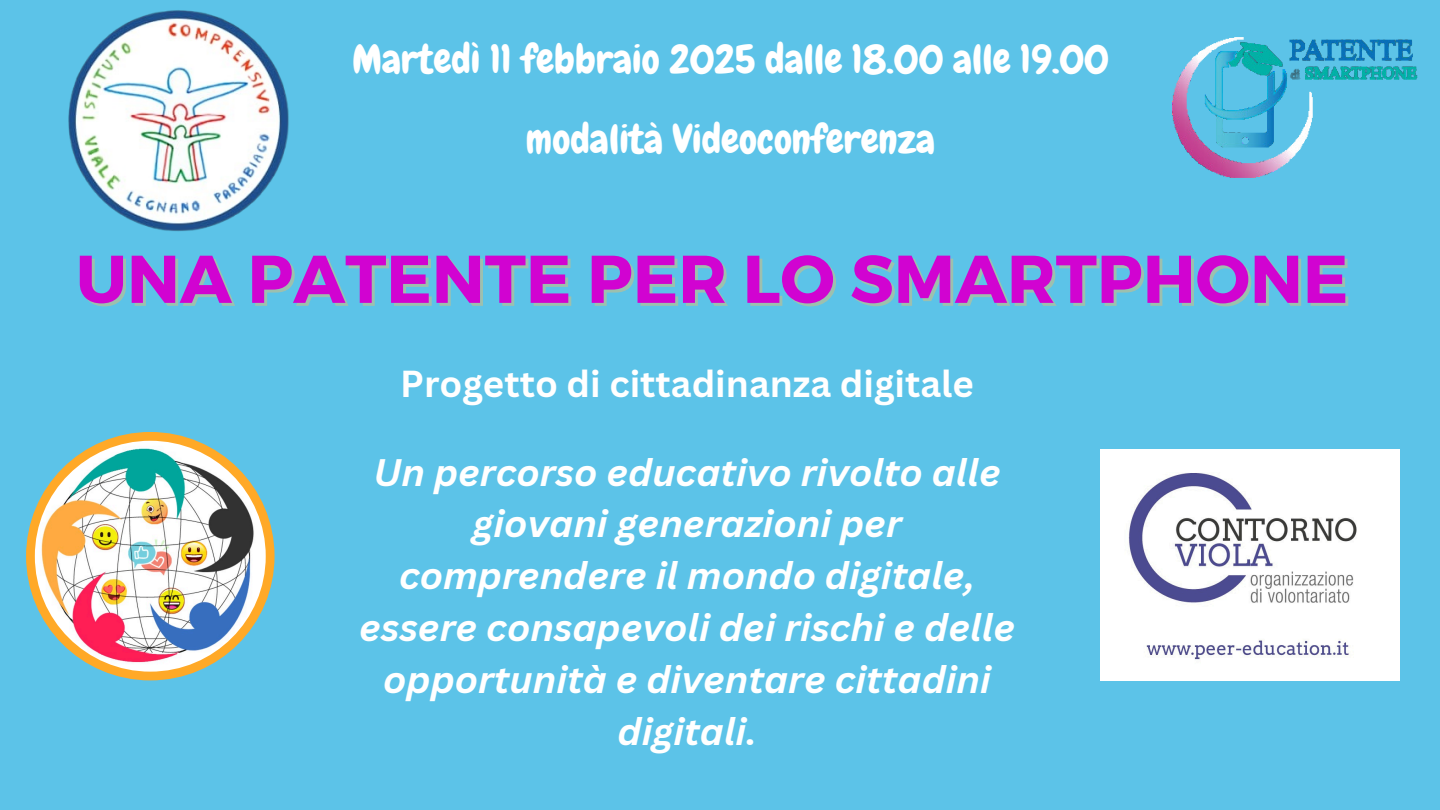
<style>
.page{position:relative;width:1440px;height:810px;background:#5cc3e8}
.page>*{position:absolute;margin:0;border:0;box-sizing:border-box;transform-origin:0 0}
.t1{font:700 67.4px "Montserrat";color:#d103d1}
.t2{font:40.3px "Chewy";color:#fff}
.t3{font:italic 700 37.4px/51.8px "Canva Sans";color:#fff;text-align:center}
.t4{font:700 36.6px "Canva Sans";color:#fff}
</style>
<div class="page">
<div style="left:26px;top:432px;width:249px;height:248px;background:#ffa927;border-radius:50%"></div>
<img style="left:35px;top:441px;width:231px;height:231px;border-radius:50%">
<img style="left:68px;top:10px;width:221px;height:222px">
<img style="left:1100px;top:450px;width:299px;height:231px">
<img style="left:1172px;top:37px;width:246px;height:141px">
<p class="t2" style="left:352px;top:34px;width:758px">Martedì 11 febbraio 2025 dalle 18.00 alle 19.00</p>
<p class="t2" style="left:526px;top:114px;width:411px">modalità Videoconferenza</p>
<p class="t1" style="left:76px;top:235px;width:1274px">UNA PATENTE PER LO SMARTPHONE</p>
<h1 class="t4" style="left:400px;top:358px;width:575px">Progetto di cittadinanza digitale</h1>
<p class="t3" style="left:359px;top:445px;width:658px">Un percorso educativo rivolto alle giovani generazioni per comprendere il mondo digitale, essere consapevoli dei rischi e delle opportunità e diventare cittadini digitali.</p>
</div>
